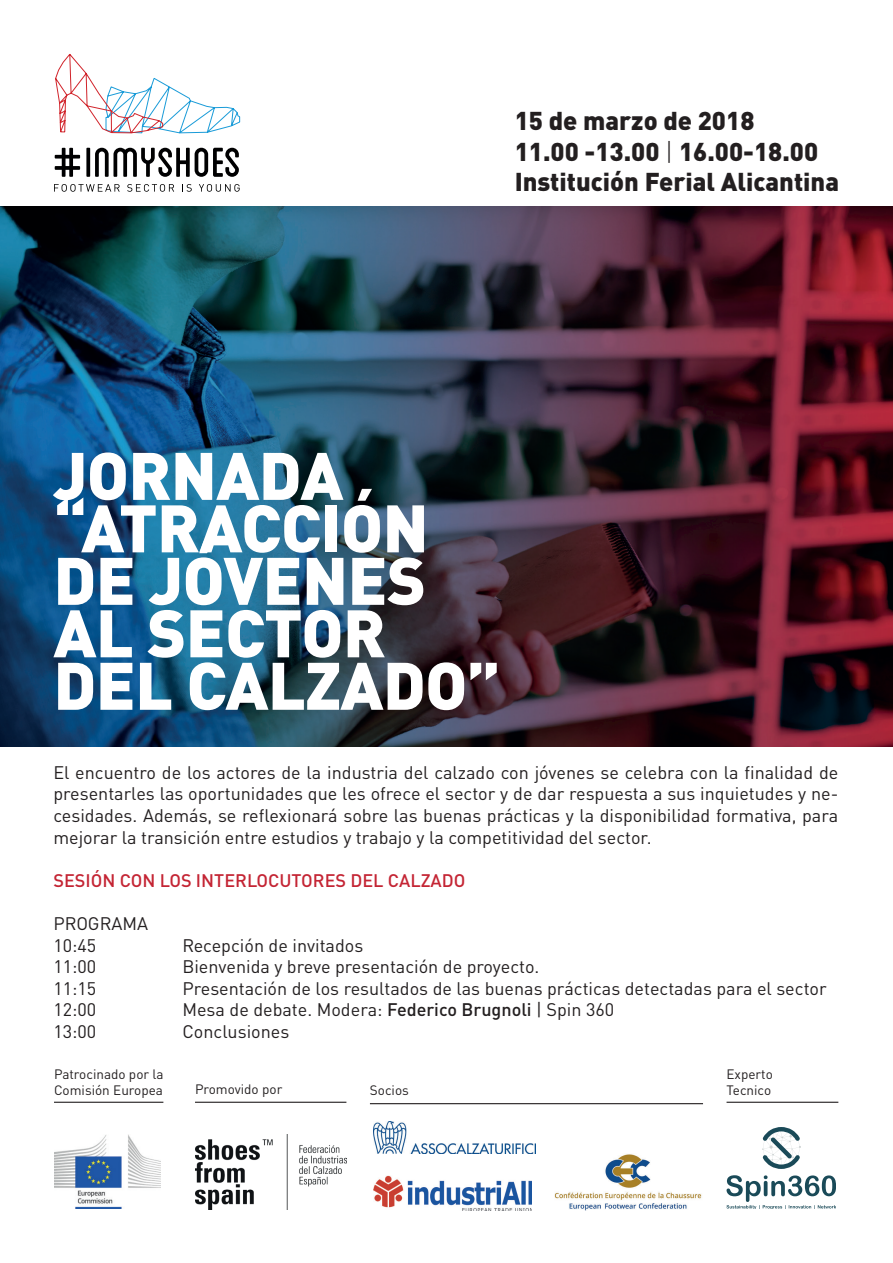
<style>
.page{position:relative;width:893px;height:1263px;background:#fff}
.page>*{position:absolute;margin:0;border:0;box-sizing:border-box;transform-origin:0 0}
.t1{font:900 66px/52.5px "DIN Pro";letter-spacing:-.01em;color:#fff}
.t2{font:900 25.5px/30.6px "DIN Pro";color:#231f20}
.t3{font:18px/21.6px "DIN Pro";color:#231f20;text-align:justify}
.t4{font:500 18px "DIN Pro";color:#c42534}
.t5{font:13.5px/16.2px "DIN Pro";color:#231f20}
.s1{font-weight:300}
.s2{font-weight:500}
</style>
<div class="page">
<img style="left:0;top:206px;width:893px;height:540px">
<svg style="left:55px;top:148px;width:25px;height:29px"></svg>
<svg style="left:86px;top:148px;width:4px;height:29px"></svg>
<svg style="left:95px;top:148px;width:144px;height:29px"></svg>
<svg style="left:54px;top:184px;width:66px;height:8px"></svg>
<svg style="left:127px;top:184px;width:47px;height:8px"></svg>
<svg style="left:182px;top:184px;width:10px;height:8px"></svg>
<svg style="left:199px;top:184px;width:41px;height:8px"></svg>
<svg style="left:55px;top:54px;width:185px;height:80px"></svg>
<hr style="left:195px;top:1102px;width:151px;height:1px;background:#231f20">
<img style="left:195px;top:1134px;width:151px;height:75px">
<hr style="left:54px;top:1102px;width:109px;height:1px;background:#231f20">
<img style="left:54px;top:1135px;width:107px;height:73px">
<hr style="left:370px;top:1103px;width:333px;height:1px;background:#231f20">
<img style="left:554px;top:1154px;width:148px;height:57px">
<img style="left:373px;top:1176px;width:159px;height:35px">
<img style="left:373px;top:1122px;width:162px;height:32px">
<hr style="left:726px;top:1102px;width:112px;height:1px;background:#231f20">
<svg style="left:762px;top:1127px;width:39px;height:42px"></svg>
<svg style="left:726px;top:1175px;width:110px;height:34px"></svg>
<h2 class="t2" style="left:515px;top:102px;width:326px">15 de marzo de 2018<br>11.00 -13.00 <span class="s1">|</span> 16.00-18.00<br>Institución Ferial Alicantina</h2>
<h1 class="t1" style="left:53px;top:441px;width:449px">JORNADA “ATRACCIÓN<br>DE JÓVENES<br>AL SECTOR<br>DEL CALZADO”</h1>
<p class="t3" style="left:53px;top:760px;width:786px">El encuentro de los actores de la industria del calzado con jóvenes se celebra con la finalidad de presentarles las oportunidades que les ofrece el sector y de dar respuesta a sus inquietudes y ne&shy;cesidades. Además, se reflexionará sobre las buenas prácticas y la disponibilidad formativa, para mejorar la transición entre estudios y trabajo y la competitividad del sector.</p>
<p class="t4" style="left:53px;top:866px;width:414px">SESIÓN CON LOS INTERLOCUTORES DEL CALZADO</p>
<p class="t3" style="left:53px;top:911px;width:96px">PROGRAMA<br>10:45</p>
<p class="t3" style="left:182px;top:932px;width:182px">Recepción de invitados</p>
<p class="t3" style="left:53px;top:954px;width:44px">11:00</p>
<p class="t3" style="left:182px;top:954px;width:359px">Bienvenida y breve presentación de proyecto.</p>
<p class="t3" style="left:53px;top:976px;width:44px">11:15</p>
<p class="t3" style="left:182px;top:976px;width:646px">Presentación de los resultados de las buenas prácticas detectadas para el sector</p>
<p class="t3" style="left:53px;top:997px;width:44px">12:00</p>
<p class="t3" style="left:182px;top:997px;width:433px">Mesa de debate. Modera: <span class="s2">Federico Brugnoli</span> | Spin 360</p>
<p class="t3" style="left:53px;top:1019px;width:44px">13:00</p>
<p class="t3" style="left:182px;top:1019px;width:108px">Conclusiones</p>
<p class="t5" style="left:54px;top:1065px;width:111px">Patrocinado por la<br>Comisión Europea</p>
<p class="t5" style="left:195px;top:1079px;width:89px">Promovido por</p>
<p class="t5" style="left:370px;top:1081px;width:40px">Socios</p>
<p class="t5" style="left:726px;top:1065px;width:48px">Experto<br>Tecnico</p>
</div>
